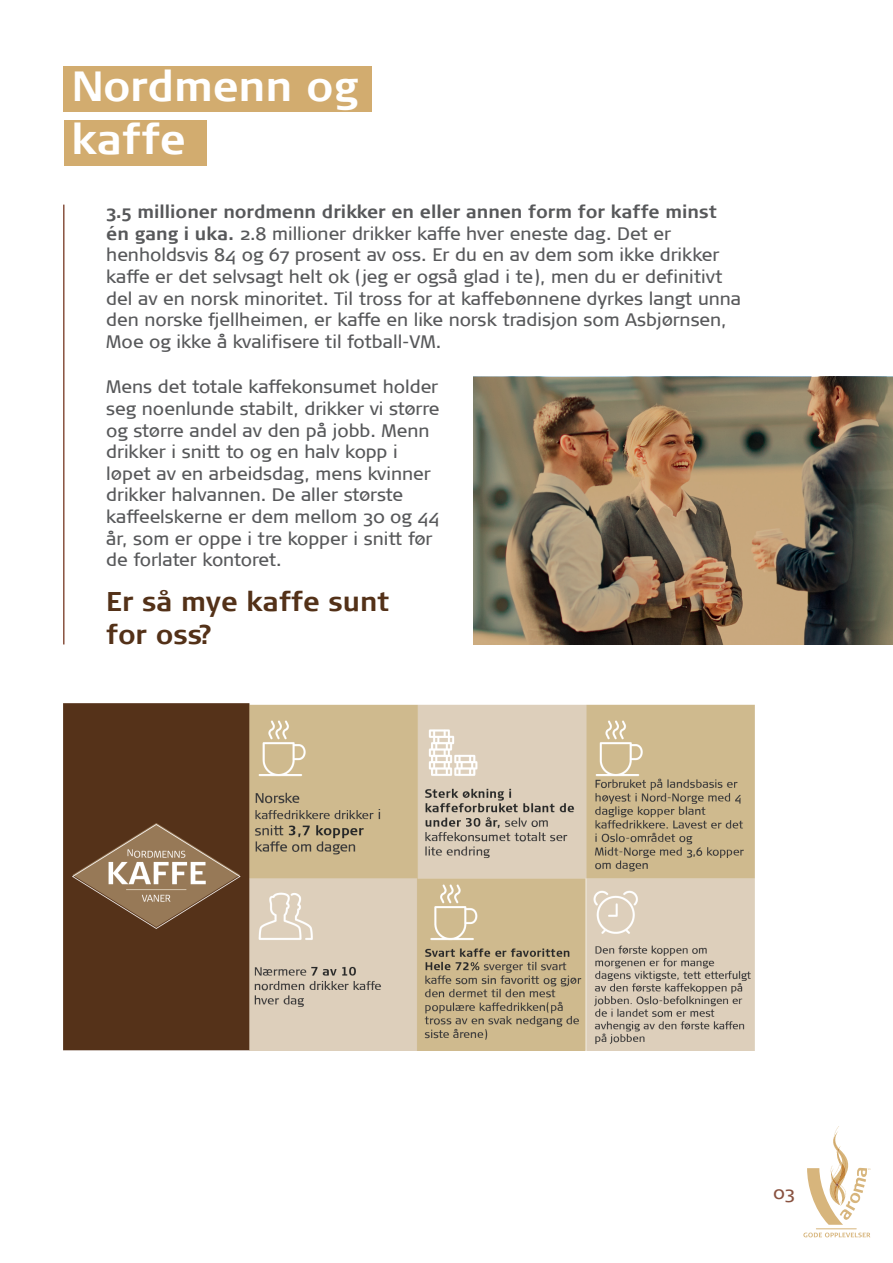
<style>
.page{position:relative;width:893px;height:1263px;background:#fff}
.page>*{position:absolute;margin:0;border:0;box-sizing:border-box;transform-origin:0 0}
.t1{font:700 42px "Signa";color:#fff}
.t2{font:700 27px "Signa";color:#533118}
.t3{font:18px/21.6px "Signa Normal";color:#57585a}
.t4{font:18px "Signa Normal";color:#895240}
.s1{font-family:"Signa";font-weight:700}
</style>
<div class="page">
<div style="left:64px;top:120px;width:142px;height:45px;background:#d2ac6f"></div>
<svg style="left:803px;top:1232px;width:67px;height:5px"></svg>
<hr style="left:816px;top:1228px;width:41px;height:1px;background:#d7b57c">
<svg style="left:807px;top:1126px;width:63px;height:99px"></svg>
<div style="left:64px;top:66px;width:308px;height:46px;background:#d2ac6f"></div>
<hr style="left:63px;top:205px;width:2px;height:439px;background:#895240">
<img style="left:474px;top:377px;width:419px;height:267px">
<img style="left:64px;top:703px;width:690px;height:347px">
<p class="t1" style="left:72px;top:62px;width:288px">Nordmenn og</p>
<p class="t1" style="left:72px;top:115px;width:116px">kaffe</p>
<p class="t3" style="left:106px;top:201px;width:636px"><span class="s1">3.5 millioner nordmenn drikker en eller annen form for kaffe minst én gang i uka.</span> 2.8 millioner drikker kaffe hver eneste dag. Det er henholdsvis 84 og 67 prosent av oss. Er du en av dem som ikke drikker kaffe er det selvsagt helt ok (jeg er også glad i te), men du er definitivt del av en norsk minoritet. Til tross for at kaffebønnene dyrkes langt unna den norske fjellheimen, er kaffe en like norsk tradisjon som Asbjørnsen, Moe og ikke å kvalifisere til fotball-VM.</p>
<p class="t3" style="left:106px;top:376px;width:335px">Mens det totale kaffekonsumet holder seg noenlunde stabilt, drikker vi større og større andel av den på jobb. Menn drikker i snitt to og en halv kopp i løpet av en arbeidsdag, mens kvinner drikker halvannen. De aller største kaffeelskerne er dem mellom 30 og 44 år, som er oppe i tre kopper i snitt før de forlater kontoret.</p>
<p class="t2" style="left:106px;top:586px;width:285px">Er så mye kaffe sunt</p>
<p class="t2" style="left:106px;top:619px;width:108px">for oss?</p>
<p class="t4" style="left:773px;top:1182px;width:23px">0٣3٣</p>
</div>
